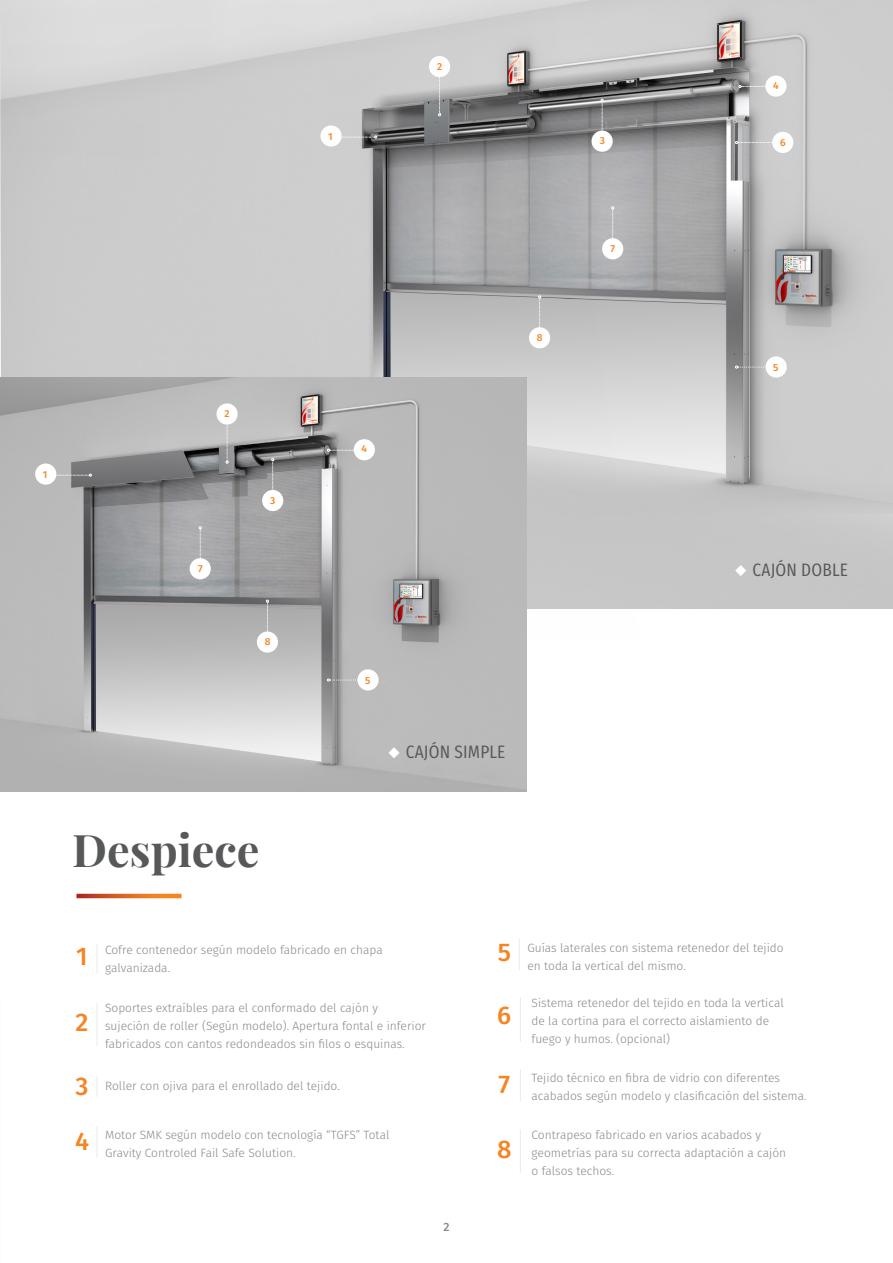
<style>
.page{position:relative;width:893px;height:1263px;background:#fff}
.page>*{position:absolute;margin:0;border:0;box-sizing:border-box;transform-origin:0 0}
.TITULOS{font:700 45px "Playfair Display";color:#57585a}
.TEXTO_10pt{font:500 25.5px "Fira Sans";color:#f58422}
.SUBTITULOS{font:18px "Fira Sans Condensed";letter-spacing:.01em;color:#57585a}
.TEXTO_8pt{font:300 12px/18px "Fira Sans";color:#86888b}
.t1{font:500 12px "Fira Sans";color:#86888b}
.TEXTO_10pt-2{font:500 10.2px "Fira Sans";color:#f58422}
</style>
<div class="page">
<div style="left:840px;top:0;width:53px;height:514px;background:#cdcdcd"></div>
<img style="left:0;top:0;width:840px;height:609px">
<svg style="left:77px;top:894px;width:105px;height:4px"></svg>
<hr style="left:96px;top:944px;width:2px;height:29px;background:#e3e4e6">
<hr style="left:520px;top:1069px;width:1px;height:32px;background:#e3e4e6">
<hr style="left:520px;top:1129px;width:1px;height:44px;background:#e3e4e6">
<hr style="left:96px;top:1003px;width:2px;height:43px;background:#e3e4e6">
<hr style="left:96px;top:1076px;width:2px;height:21px;background:#e3e4e6">
<hr style="left:96px;top:1126px;width:2px;height:32px;background:#e3e4e6">
<hr style="left:519px;top:939px;width:1px;height:31px;background:#e3e4e6">
<hr style="left:520px;top:997px;width:1px;height:45px;background:#e3e4e6">
<img style="left:0;top:378px;width:527px;height:413px">
<div style="left:35px;top:463px;width:21px;height:22px;background:#fff;border-radius:50%"></div>
<svg style="left:56px;top:474px;width:36px;height:2px"></svg>
<div style="left:216px;top:403px;width:22px;height:22px;background:#fff;border-radius:50%"></div>
<svg style="left:226px;top:424px;width:2px;height:39px"></svg>
<div style="left:262px;top:490px;width:21px;height:21px;background:#fff;border-radius:50%"></div>
<svg style="left:271px;top:458px;width:3px;height:32px"></svg>
<div style="left:354px;top:439px;width:21px;height:21px;background:#fff;border-radius:50%"></div>
<svg style="left:327px;top:449px;width:27px;height:2px"></svg>
<div style="left:765px;top:75px;width:21px;height:22px;background:#fff;border-radius:50%"></div>
<svg style="left:739px;top:85px;width:27px;height:3px"></svg>
<div style="left:357px;top:669px;width:22px;height:21px;background:#fff;border-radius:50%"></div>
<svg style="left:327px;top:679px;width:31px;height:2px"></svg>
<div style="left:190px;top:558px;width:21px;height:21px;background:#fff;border-radius:50%"></div>
<svg style="left:199px;top:526px;width:3px;height:33px"></svg>
<div style="left:257px;top:631px;width:21px;height:22px;background:#fff;border-radius:50%"></div>
<svg style="left:266px;top:600px;width:3px;height:32px"></svg>
<svg style="left:735px;top:565px;width:11px;height:11px"></svg>
<svg style="left:388px;top:747px;width:12px;height:11px"></svg>
<p class="TEXTO_10pt-2" style="left:328px;top:128px;width:6px">1</p>
<p class="TEXTO_10pt-2" style="left:437px;top:58px;width:7px">2</p>
<p class="TEXTO_10pt-2" style="left:437px;top:62px;width:7px">2</p>
<p class="TEXTO_10pt-2" style="left:773px;top:77px;width:7px">4</p>
<p class="TEXTO_10pt-2" style="left:600px;top:133px;width:7px">3</p>
<p class="TEXTO_10pt-2" style="left:780px;top:134px;width:7px">6</p>
<p class="TEXTO_10pt-2" style="left:611px;top:240px;width:6px">7</p>
<p class="TEXTO_10pt-2" style="left:43px;top:466px;width:6px">1</p>
<p class="TEXTO_10pt-2" style="left:225px;top:406px;width:7px">2</p>
<p class="TEXTO_10pt-2" style="left:198px;top:560px;width:6px">7</p>
<p class="TEXTO_10pt-2" style="left:270px;top:492px;width:7px">3</p>
<p class="TEXTO_10pt-2" style="left:265px;top:633px;width:7px">8</p>
<p class="TEXTO_10pt-2" style="left:361px;top:441px;width:7px">4</p>
<p class="TEXTO_10pt-2" style="left:537px;top:329px;width:7px">8</p>
<p class="TEXTO_10pt-2" style="left:365px;top:672px;width:7px">5</p>
<p class="SUBTITULOS" style="left:406px;top:735px;width:101px">CAJÓN SIMPLE</p>
<p class="TEXTO_10pt-2" style="left:773px;top:359px;width:7px">5</p>
<p class="SUBTITULOS" style="left:752px;top:553px;width:97px">CAJÓN DOBLE</p>
<p class="TITULOS" style="left:72px;top:814px;width:189px">Despiece</p>
<p class="TEXTO_10pt" style="left:76px;top:936px;width:13px">1</p>
<p class="TEXTO_10pt" style="left:76px;top:1002px;width:14px">2</p>
<p class="TEXTO_10pt" style="left:76px;top:1066px;width:15px">3</p>
<p class="TEXTO_10pt" style="left:75px;top:1121px;width:16px">4</p>
<p class="TEXTO_8pt" style="left:105px;top:940px;width:279px">Cofre contenedor según modelo fabricado en chapa galvanizada.</p>
<p class="TEXTO_8pt" style="left:105px;top:999px;width:322px">Soportes extraíbles para el conformado del cajón y<br>sujeción de roller (Según modelo). Apertura fontal e inferior fabricados con cantos redondeados sin filos o esquinas.</p>
<p class="TEXTO_8pt" style="left:105px;top:1077px;width:236px">Roller con ojiva para el enrollado del tejido.</p>
<p class="TEXTO_8pt" style="left:105px;top:1126px;width:286px">Motor SMK según modelo con tecnología “TGFS” Total<br>Gravity Controled Fail Safe Solution.</p>
<p class="t1" style="left:443px;top:1217px;width:8px">2</p>
<p class="TEXTO_10pt" style="left:498px;top:932px;width:15px">5</p>
<p class="TEXTO_10pt" style="left:497px;top:995px;width:16px">6</p>
<p class="TEXTO_10pt" style="left:498px;top:1063px;width:13px">7</p>
<p class="TEXTO_10pt" style="left:497px;top:1129px;width:16px">8</p>
<p class="TEXTO_8pt" style="left:527px;top:938px;width:258px">Guías laterales con sistema retenedor del tejido en toda la vertical del mismo.</p>
<p class="TEXTO_8pt" style="left:531px;top:993px;width:254px">Sistema retenedor del tejido en toda la vertical de la cortina para el correcto aislamiento de fuego y humos. (opcional)</p>
<p class="TEXTO_8pt" style="left:531px;top:1069px;width:276px">Tejido técnico en fibra de vidrio con diferentes acabados según modelo y clasificación del sistema.</p>
<p class="TEXTO_8pt" style="left:531px;top:1126px;width:256px">Contrapeso fabricado en varios acabados y geometrías para su correcta adaptación a cajón o falsos techos.</p>
</div>
